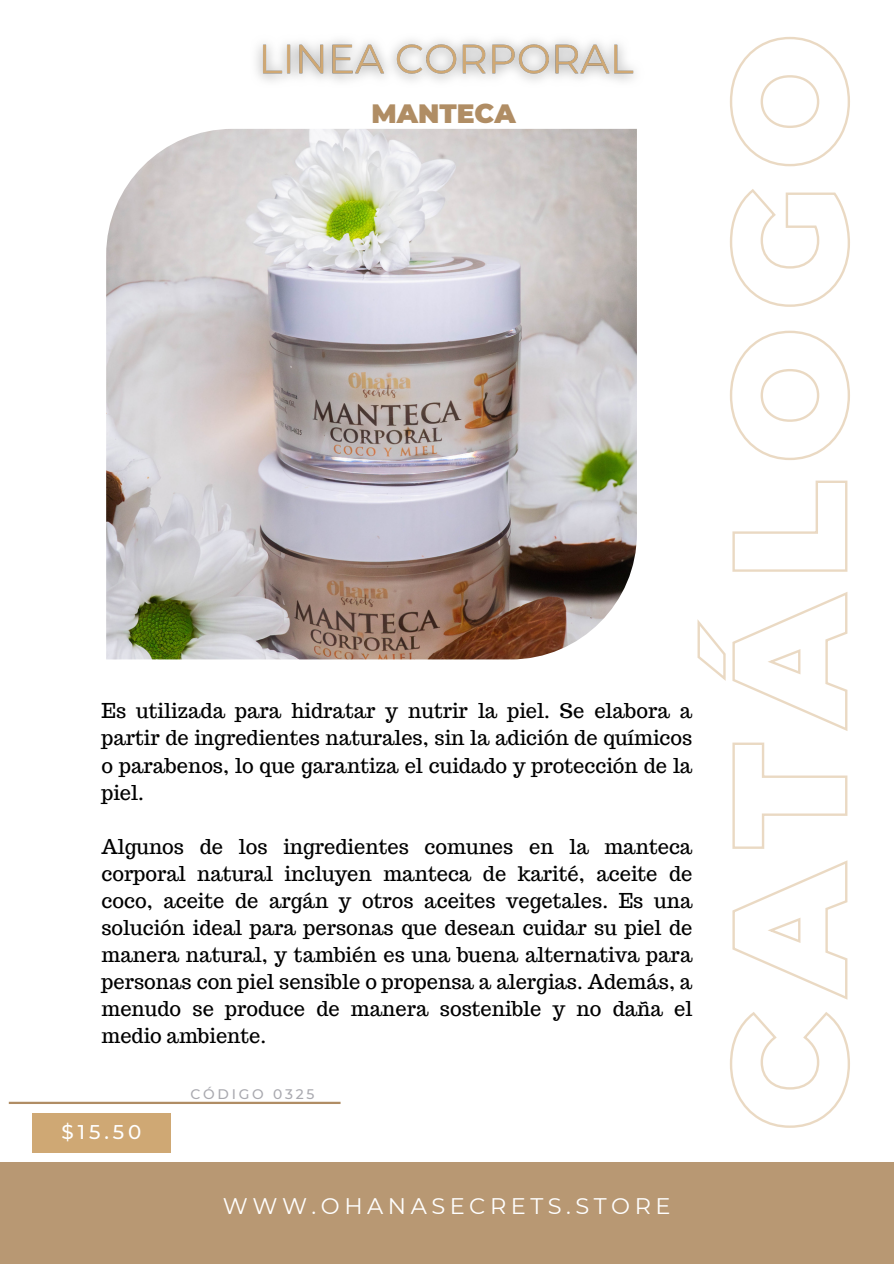
<style>
.page{position:relative;width:894px;height:1264px;background:#fff}
.page>*{position:absolute;margin:0;border:0;box-sizing:border-box;transform-origin:0 0}
.t1{font:900 26.55px "Montserrat";color:#b08d64}
.t2{font:22.5px "Montserrat";letter-spacing:.2em;color:#fff}
.t3{font:20.1px/27px "Trocchi";color:#000;text-align:justify}
.t4{font:500 19.8px "Montserrat";color:#fff}
.t5{font:500 13.8px "Montserrat";letter-spacing:.2em;color:#a9a9af}
</style>
<div class="page">
<div style="left:0;top:1162px;width:893px;height:101px;background:#b89873"></div>
<img style="left:106px;top:129px;width:530px;height:530px">
<hr style="left:9px;top:1101px;width:331px;height:2px;background:#b08d64">
<div style="left:32px;top:1113px;width:139px;height:39px;background:#cfa874"></div>
<svg style="left:697px;top:37px;width:153px;height:1091px"></svg>
<img style="left:256px;top:40px;width:379px;height:41px">
<p class="t1" style="left:371px;top:97px;width:146px">MANTECA</p>
<h5 class="t3" style="left:101px;top:697px;width:592px">Es utilizada para hidratar y nutrir la piel. Se elabora a partir de ingredientes naturales, sin la adición de químicos o parabenos, lo que garantiza el cuidado y protección de la piel.</h5>
<h1 class="t3" style="left:101px;top:832px;width:592px">Algunos de los ingredientes comunes en la manteca corporal natural incluyen manteca de karité, aceite de coco, aceite de argán y otros aceites vegetales. Es una solución ideal para personas que desean cuidar su piel de manera natural, y también es una buena alternativa para personas con piel sensible o propensa a alergias. Además, a menudo se produce de manera sostenible y no daña el medio ambiente.</h1>
<h6 class="t4" style="left:61px;top:1120px;width:81px">$15.50</h6>
<p class="t5" style="left:190px;top:1085px;width:126px">CÓDIGO 0325</p>
<h6 class="t2" style="left:223px;top:1192px;width:449px">WWW.OHANASECRETS.STORE</h6>
</div>
